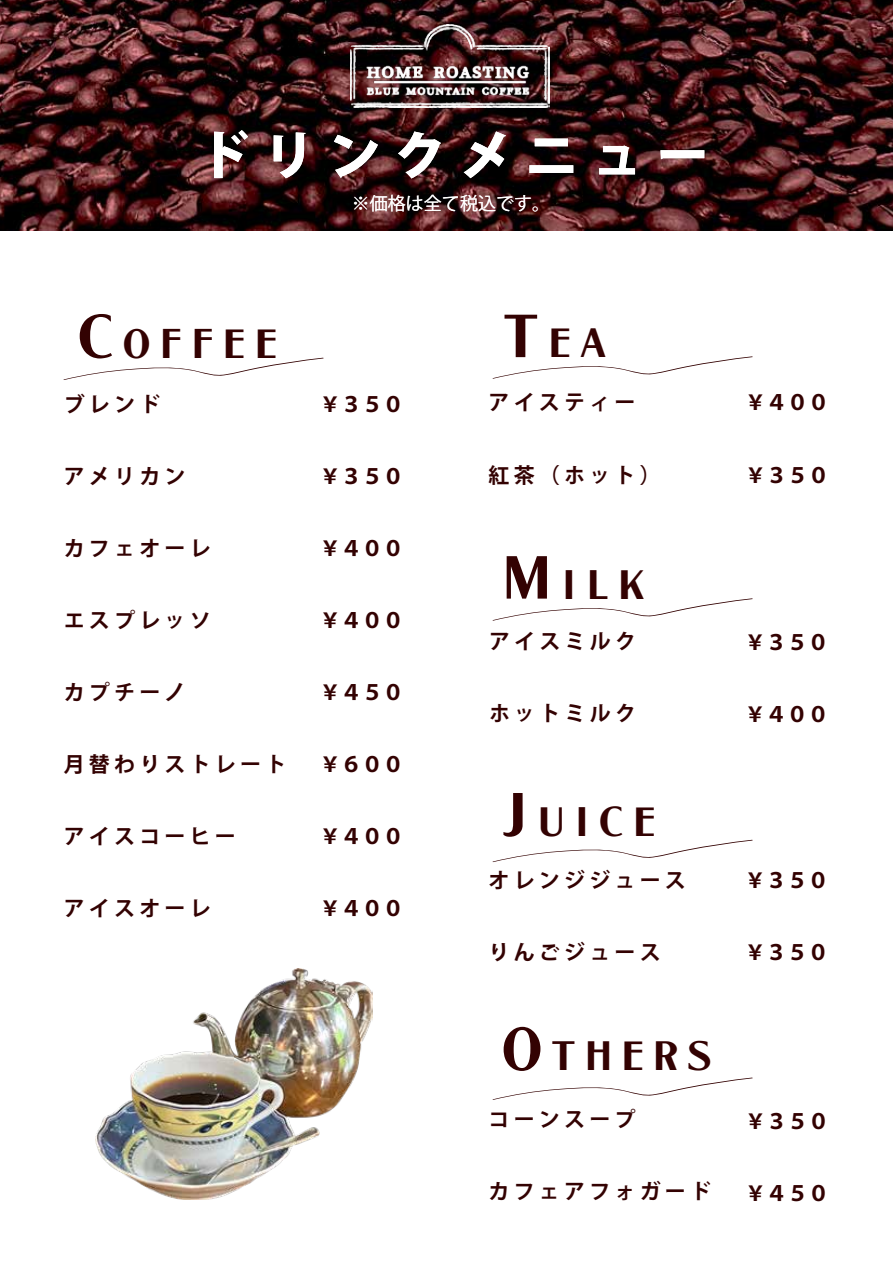
<style>
.page{position:relative;width:893px;height:1263px;background:#fff}
.page>*{position:absolute;margin:0;border:0;box-sizing:border-box;transform-origin:0 0}
.t1{font:800 52.5px "Koz Go Pr 6 N";letter-spacing:.25em;color:#fff}
.t2{font:36px "LTC Globe Gothic";letter-spacing:.25em;color:#330202}
.t3{font:700 21px "Koz Go Pr 6 N";letter-spacing:.2em;color:#330202}
.t4{font:18px "Koz Go Pr 6 N";color:#fff}
.s1{font-size:53.1px}
</style>
<div class="page">
<img style="left:0;top:0;width:893px;height:230px">
<img style="left:96px;top:969px;width:276px;height:230px">
<svg style="left:63px;top:358px;width:261px;height:22px"></svg>
<svg style="left:492px;top:356px;width:261px;height:23px"></svg>
<svg style="left:492px;top:598px;width:261px;height:23px"></svg>
<svg style="left:492px;top:840px;width:261px;height:22px"></svg>
<svg style="left:492px;top:1077px;width:261px;height:23px"></svg>
<img style="left:350px;top:24px;width:199px;height:83px">
<h1 class="t1" style="left:197px;top:126px;width:513px">ドリンクメニュー</h1>
<p class="t4" style="left:352px;top:193px;width:199px">※価格は全て税込です。</p>
<h2 class="t2" style="left:77px;top:318px;width:201px"><span class="s1">C</span>OFFEE</h2>
<h2 class="t2" style="left:502px;top:318px;width:106px"><span class="s1">T</span>EA</h2>
<p class="t3" style="left:64px;top:392px;width:98px">ブレンド</p>
<p class="t3" style="left:320px;top:392px;width:85px">￥３５０</p>
<p class="t3" style="left:489px;top:391px;width:148px">アイスティー</p>
<p class="t3" style="left:64px;top:464px;width:123px">アメリカン</p>
<p class="t3" style="left:320px;top:464px;width:85px">￥３５０</p>
<p class="t3" style="left:489px;top:463px;width:174px">紅茶（ホット）</p>
<p class="t3" style="left:64px;top:536px;width:148px">カフェオーレ</p>
<p class="t3" style="left:320px;top:536px;width:85px">￥４００</p>
<h2 class="t2" style="left:502px;top:559px;width:144px"><span class="s1">M</span>ILK</h2>
<p class="t3" style="left:64px;top:608px;width:148px">エスプレッソ</p>
<p class="t3" style="left:320px;top:608px;width:85px">￥４００</p>
<p class="t3" style="left:489px;top:629px;width:148px">アイスミルク</p>
<p class="t3" style="left:64px;top:680px;width:123px">カプチーノ</p>
<p class="t3" style="left:320px;top:680px;width:85px">￥４５０</p>
<p class="t3" style="left:489px;top:701px;width:148px">ホットミルク</p>
<p class="t3" style="left:64px;top:752px;width:224px">月替わりストレート</p>
<p class="t3" style="left:320px;top:752px;width:85px">￥６００</p>
<p class="t3" style="left:64px;top:824px;width:174px">アイスコーヒー</p>
<p class="t3" style="left:320px;top:824px;width:85px">￥４００</p>
<h2 class="t2" style="left:502px;top:796px;width:155px"><span class="s1">J</span>UICE</h2>
<p class="t3" style="left:489px;top:869px;width:199px">オレンジジュース</p>
<p class="t3" style="left:64px;top:896px;width:148px">アイスオーレ</p>
<p class="t3" style="left:320px;top:896px;width:85px">￥４００</p>
<p class="t3" style="left:489px;top:941px;width:174px">りんごジュース</p>
<h2 class="t2" style="left:502px;top:1031px;width:211px"><span class="s1">O</span>THERS</h2>
<p class="t3" style="left:489px;top:1107px;width:148px">コーンスープ</p>
<p class="t3" style="left:489px;top:1179px;width:224px">カフェアフォガード</p>
<p class="t3" style="left:745px;top:391px;width:85px">￥４００</p>
<p class="t3" style="left:745px;top:463px;width:85px">￥３５０</p>
<p class="t3" style="left:745px;top:630px;width:85px">￥３５０</p>
<p class="t3" style="left:745px;top:702px;width:85px">￥４００</p>
<p class="t3" style="left:745px;top:869px;width:85px">￥３５０</p>
<p class="t3" style="left:745px;top:941px;width:85px">￥３５０</p>
<p class="t3" style="left:745px;top:1109px;width:85px">￥３５０</p>
<p class="t3" style="left:745px;top:1181px;width:85px">￥４５０</p>
</div>
